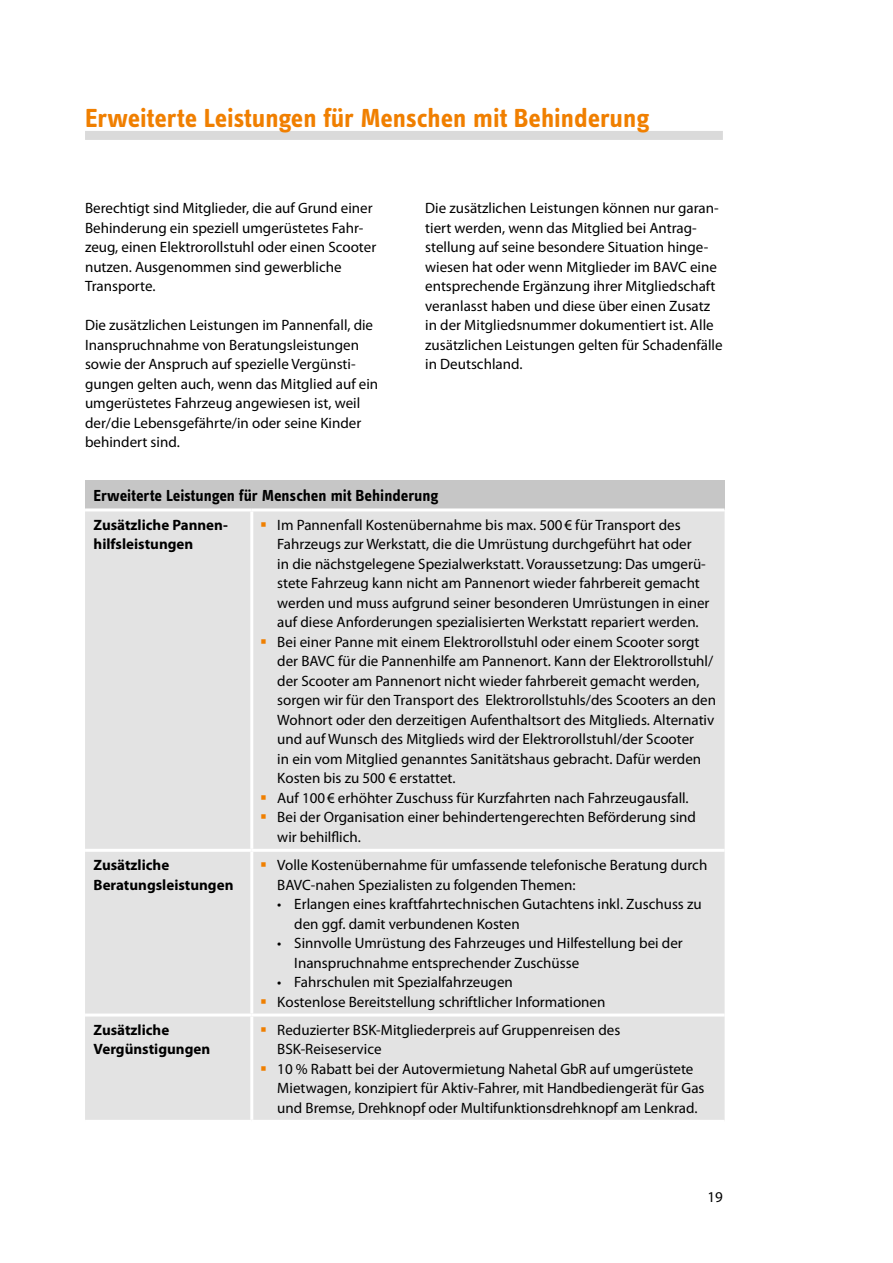
<style>
.page{position:relative;width:893px;height:1263px;background:#fff}
.page>*{position:absolute;margin:0;border:0;box-sizing:border-box;transform-origin:0 0}
.t1{font:700 27px "Info Text";color:#f07f00}
.t2{font:700 16.5px "Info Text";color:#000}
.t3{font:15px/19.5px "Myriad Pro";color:#000}
.t4{font:700 15px/19.5px "Myriad Pro";color:#000}
</style>
<div class="page">
<div style="left:85px;top:131px;width:638px;height:9px;background:#dadada"></div>
<div style="left:85px;top:480px;width:640px;height:30px;background:#c6c6c6"></div>
<div style="left:85px;top:511px;width:640px;height:609px;background:#e3e3e3"></div>
<hr style="left:250px;top:511px;width:3px;height:338px;background:#fff">
<hr style="left:85px;top:849px;width:167px;height:3px;background:#fff">
<hr style="left:252px;top:849px;width:473px;height:3px;background:#fff">
<hr style="left:250px;top:852px;width:3px;height:161px;background:#fff">
<hr style="left:85px;top:1013px;width:167px;height:3px;background:#fff">
<hr style="left:252px;top:1013px;width:473px;height:3px;background:#fff">
<hr style="left:250px;top:1016px;width:3px;height:104px;background:#fff">
<hr style="left:85px;top:508px;width:167px;height:3px;background:#fff">
<hr style="left:252px;top:508px;width:473px;height:3px;background:#fff">
<svg style="left:262px;top:522px;width:4px;height:4px"></svg>
<svg style="left:262px;top:639px;width:4px;height:4px"></svg>
<svg style="left:262px;top:795px;width:4px;height:4px"></svg>
<svg style="left:262px;top:814px;width:4px;height:5px"></svg>
<svg style="left:262px;top:862px;width:4px;height:5px"></svg>
<svg style="left:262px;top:999px;width:4px;height:4px"></svg>
<svg style="left:262px;top:1027px;width:4px;height:4px"></svg>
<svg style="left:262px;top:1066px;width:4px;height:4px"></svg>
<h1 class="t1" style="left:85px;top:102px;width:566px">Erweiterte Leistungen für Menschen mit Behinderung</h1>
<p class="t3" style="left:85px;top:199px;width:293px">Berechtigt sind Mitglieder, die auf Grund einer Behinderung ein speziell umgerüstetes Fahr&shy;zeug, einen Elektrorollstuhl oder einen Scooter nutzen. Ausgenommen sind gewerbliche Transporte.</p>
<p class="t3" style="left:85px;top:316px;width:295px">Die zusätzlichen Leistungen im Pannenfall, die Inanspruchnahme von Beratungsleistungen sowie der Anspruch auf spezielle Vergünsti&shy;gungen gelten auch, wenn das Mitglied auf ein umgerüstetes Fahrzeug angewiesen ist, weil der/die Lebensgefährte/in oder seine Kinder behindert sind.</p>
<p class="t3" style="left:425px;top:199px;width:299px">Die zusätzlichen Leistungen können nur garan&shy;tiert werden, wenn das Mitglied bei Antrag&shy;stellung auf seine besondere Situation hinge&shy;wiesen hat oder wenn Mitglieder im BAVC eine entsprechende Ergänzung ihrer Mitgliedschaft veranlasst haben und diese über einen Zusatz in der Mitgliedsnummer dokumentiert ist. Alle zusätzlichen Leistungen gelten für Schadenfälle in Deutschland.</p>
<p class="t2" style="left:94px;top:486px;width:346px">Erweiterte Leistungen für Menschen mit Behinderung</p>
<p class="t4" style="left:94px;top:515px;width:136px">Zusätzliche Pannen&shy;hilfsleistungen</p>
<p class="t3" style="left:277px;top:515px;width:440px">Im Pannenfall Kostenübernahme bis max. 500€ für Transport des Fahrzeugs zur Werkstatt, die die Umrüstung durchgeführt hat oder<br>in die nächstgelegene Spezialwerkstatt. Voraussetzung: Das umgerü&shy;stete Fahrzeug kann nicht am Pannenort wieder fahrbereit gemacht werden und muss aufgrund seiner besonderen Umrüstungen in einer auf diese Anforderungen spezialisierten Werkstatt repariert werden.<br>Bei einer Panne mit einem Elektrorollstuhl oder einem Scooter sorgt der BAVC für die Pannenhilfe am Pannenort. Kann der Elektrorollstuhl/ der Scooter am Pannenort nicht wieder fahrbereit gemacht werden, sorgen wir für den Transport des Elektrorollstuhls/des Scooters an den Wohnort oder den derzeitigen Aufenthaltsort des Mitglieds. Alternativ und auf Wunsch des Mitglieds wird der Elektrorollstuhl/der Scooter<br>in ein vom Mitglied genanntes Sanitätshaus gebracht. Dafür werden Kosten bis zu 500 € erstattet.<br>Auf 100€ erhöhter Zuschuss für Kurzfahrten nach Fahrzeugausfall.<br>Bei der Organisation einer behindertengerechten Beförderung sind wir behilflich.</p>
<p class="t4" style="left:94px;top:855px;width:141px">Zusätzliche<br>Beratungsleistungen</p>
<p class="t3" style="left:277px;top:855px;width:431px">Volle Kostenübernahme für umfassende telefonische Beratung durch<br>BAVC-nahen Spezialisten zu folgenden Themen:</p>
<p class="t3" style="left:294px;top:894px;width:409px;text-indent:-17px">• Erlangen eines kraftfahrtechnischen Gutachtens inkl. Zuschuss zu den ggf. damit verbundenen Kosten</p>
<p class="t3" style="left:294px;top:933px;width:390px;text-indent:-17px">• Sinnvolle Umrüstung des Fahrzeuges und Hilfestellung bei der<br>Inanspruchnahme entsprechender Zuschüsse</p>
<p class="t3" style="left:277px;top:972px;width:330px">• Fahrschulen mit Spezialfahrzeugen<br>Kostenlose Bereitstellung schriftlicher Informationen</p>
<p class="t4" style="left:94px;top:1020px;width:118px">Zusätzliche<br>Vergünstigungen</p>
<p class="t3" style="left:277px;top:1020px;width:429px">Reduzierter BSK-Mitgliederpreis auf Gruppenreisen des BSK-Reiseservice<br>10 % Rabatt bei der Autovermietung Nahetal GbR auf umgerüstete Mietwagen, konzipiert für Aktiv-Fahrer, mit Handbediengerät für Gas und Bremse, Drehknopf oder Multifunktionsdrehknopf am Lenkrad.</p>
<p class="t3" style="left:707px;top:1187px;width:17px">19</p>
</div>
